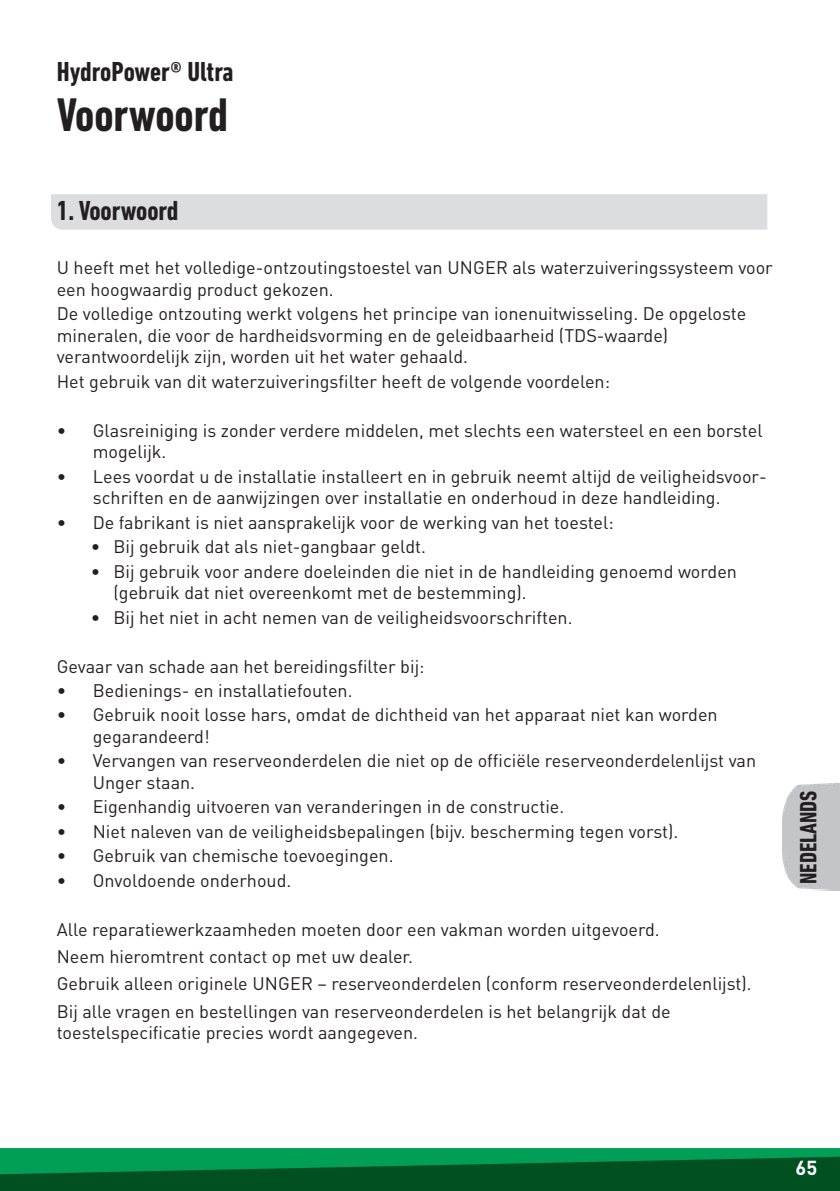
<style>
.page{position:relative;width:840px;height:1191px;background:#fff}
.page>*{position:absolute;margin:0;border:0;box-sizing:border-box;transform-origin:0 0}
.t1{font:700 condensed 48px "DIN Next LT Pro";color:#231f20}
.t2{font:700 condensed 28px "DIN Next LT Pro";color:#231f20}
.t3{font:700 condensed 24px "DIN Next LT Pro";color:#231f20}
.t4{font:700 20px "DIN Pro";color:#fff}
.t5{font:18px/21.6px "DIN Pro";color:#231f20}
</style>
<div class="page">
<svg style="left:0;top:1148px;width:839px;height:43px;background:#006f37"></svg>
<img style="left:782px;top:783px;width:57px;height:107px">
<div style="left:51px;top:194px;width:715px;height:36px;background:#dcdddf"></div>
<h2 class="t2" style="left:57px;top:55px;width:178px">HydroPower® Ultra</h2>
<h1 class="t1" style="left:57px;top:87px;width:173px">Voorwoord</h1>
<h2 class="t2" style="left:57px;top:194px;width:123px">1. Voorwoord</h2>
<p class="t5" style="left:57px;top:256px;width:717px">U heeft met het volledige-ontzoutingstoestel van UNGER als waterzuiveringssysteem voor een hoogwaardig product gekozen.</p>
<p class="t5" style="left:57px;top:302px;width:690px">De volledige ontzouting werkt volgens het principe van ionenuitwisseling. De opgeloste mineralen, die voor de hardheidsvorming en de geleidbaarheid (TDS-waarde) verantwoordelijk zijn, worden uit het water gehaald.</p>
<p class="t5" style="left:57px;top:370px;width:554px">Het gebruik van dit waterzuiveringsfilter heeft de volgende voordelen:</p>
<p class="t5" style="left:93px;top:418px;width:671px;text-indent:-36px">• Glasreiniging is zonder verdere middelen, met slechts een watersteel en een borstel mogelijk.</p>
<p class="t5" style="left:57px;top:464px;width:711px;text-align:center">• Lees voordat u de installatie installeert en in gebruik neemt altijd de veiligheidsvoor&shy;schriften en de aanwijzingen over installatie en onderhoud in deze handleiding.</p>
<p class="t5" style="left:57px;top:511px;width:558px">• De fabrikant is niet aansprakelijk voor de werking van het toestel:</p>
<p class="t5" style="left:91px;top:535px;width:336px">• Bij gebruik dat als niet-gangbaar geldt.</p>
<p class="t5" style="left:113px;top:559px;width:624px;text-indent:-23px">• Bij gebruik voor andere doeleinden die niet in de handleiding genoemd worden (gebruik dat niet overeenkomt met de bestemming).</p>
<p class="t5" style="left:91px;top:605px;width:483px">• Bij het niet in acht nemen van de veiligheidsvoorschriften.</p>
<p class="t5" style="left:57px;top:654px;width:369px">Gevaar van schade aan het bereidingsfilter bij:</p>
<p class="t5" style="left:57px;top:679px;width:297px">• Bedienings- en installatiefouten.</p>
<p class="t5" style="left:93px;top:703px;width:626px;text-indent:-36px">• Gebruik nooit losse hars, omdat de dichtheid van het apparaat niet kan worden gegarandeerd!</p>
<p class="t5" style="left:93px;top:749px;width:664px;text-indent:-36px">• Vervangen van reserveonderdelen die niet op de officiële reserveonderdelenlijst van<br>Unger staan.</p>
<p class="t5" style="left:57px;top:795px;width:508px">• Eigenhandig uitvoeren van veranderingen in de constructie.</p>
<p class="t5" style="left:57px;top:820px;width:623px">• Niet naleven van de veiligheidsbepalingen (bijv. bescherming tegen vorst).</p>
<p class="t5" style="left:57px;top:844px;width:338px">• Gebruik van chemische toevoegingen.</p>
<p class="t5" style="left:57px;top:868px;width:236px">• Onvoldoende onderhoud.</p>
<p class="t5" style="left:57px;top:915px;width:696px;line-height:27.2px">Alle reparatiewerkzaamheden moeten door een vakman worden uitgevoerd.<br>Neem hieromtrent contact op met uw dealer.<br>Gebruik alleen originele UNGER – reserveonderdelen (conform reserveonderdelenlijst).<br>Bij alle vragen en bestellingen van reserveonderdelen is het belangrijk dat de</p>
<p class="t5" style="left:57px;top:1021px;width:363px">toestelspecificatie precies wordt aangegeven.</p>
<h3 class="t3" style="left:794px;top:884px;width:95px;rotate:-90deg">NEDELANDS</h3>
<p class="t4" style="left:795px;top:1154px;width:23px">65</p>
</div>
